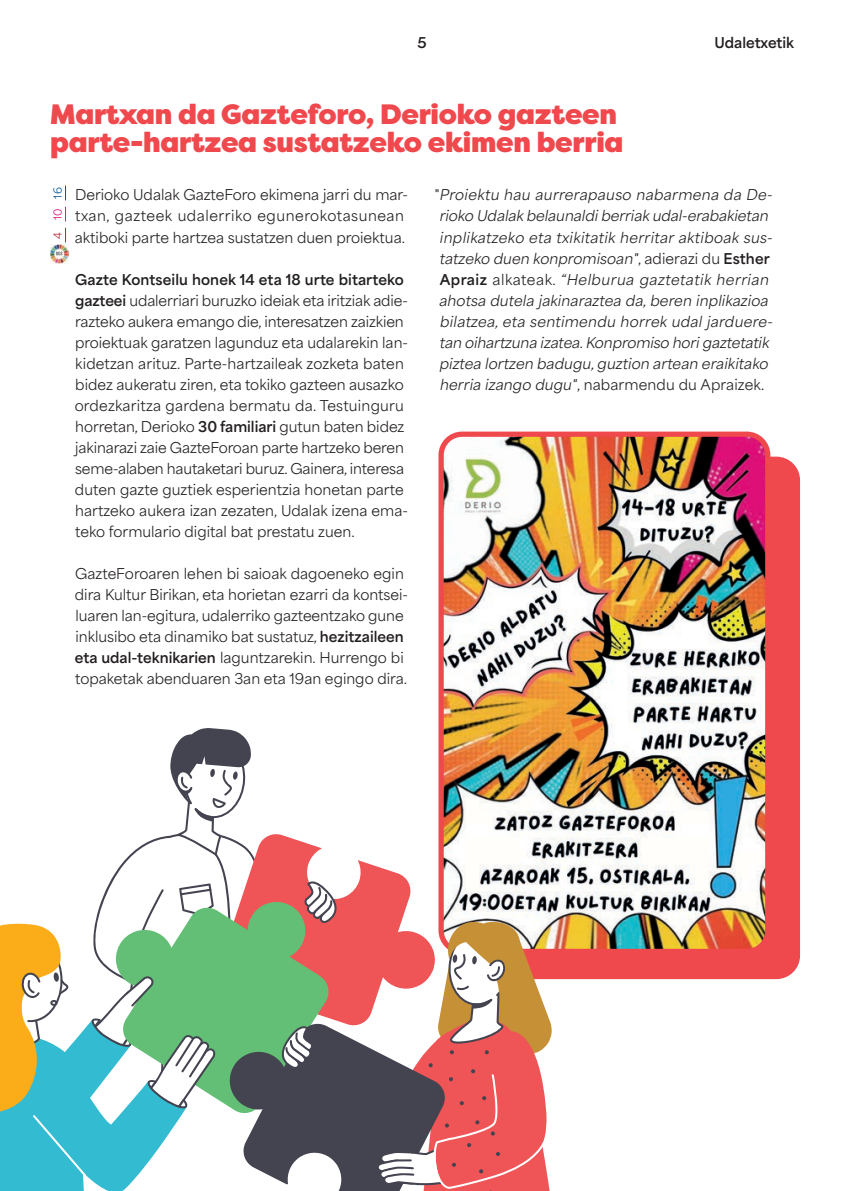
<style>
.page{position:relative;width:844px;height:1191px;background:#fff}
.page>*{position:absolute;margin:0;border:0;box-sizing:border-box;transform-origin:0 0}
.t1{font:900 28px/28px "Filson Pro";letter-spacing:-.01em;color:#ef484d}
.t2{font:14px/21px "Area Normal";color:#231f20}
.t3{font:italic 14px/21px "Area Normal";letter-spacing:.01em;color:#231f20;text-align:center}
.t4{font:700 14px "Area Normal";color:#231f20}
.t5{font:10.5px "Area Normal";color:#e11584}
.t6{font:10.5px "Area Normal";color:#01558a}
.t7{font:10.5px "Area Normal";color:#c21f32}
.s1{font-style:normal}
.s2{font-weight:700;font-style:normal}
.s3{font-weight:700}
</style>
<div class="page">
<div style="left:470px;top:459px;width:327px;height:517px;background:#ef484d;border-radius:21px"></div>
<div style="left:468px;top:456px;width:331px;height:523px;border:5px solid #ef484d;border-radius:21px"></div>
<img style="left:50px;top:245px;width:19px;height:18px">
<svg style="left:56px;top:252px;width:6px;height:3px"></svg>
<svg style="left:65px;top:207px;width:1px;height:14px"></svg>
<svg style="left:65px;top:228px;width:1px;height:14px"></svg>
<svg style="left:65px;top:186px;width:1px;height:14px"></svg>
<img style="left:444px;top:437px;width:320px;height:511px">
<div style="left:438px;top:431px;width:332px;height:523px;border:5px solid #ef484d;border-radius:21px"></div>
<svg style="left:0;top:728px;width:559px;height:463px"></svg>
<p class="t4" style="left:417px;top:30px;width:11px">5</p>
<p class="t4" style="left:714px;top:30px;width:81px">Udaletxetik</p>
<h1 class="t1" style="left:50px;top:101px;width:574px">Martxan da Gazteforo, Derioko gazteen parte-hartzea sustatzeko ekimen berria</h1>
<p class="t3" style="left:434px;top:183px;width:339px"><span class="s1">"</span>Proiektu hau aurrerapauso nabarmena da De&shy;rioko Udalak belaunaldi berriak udal-erabakietan inplikatzeko eta txikitatik herritar aktiboak sus&shy;tatzeko duen konpromisoan"<span class="s1">, adierazi du</span> <span class="s2">Esther Apraiz</span> <span class="s1">alkateak.</span> “Helburua gaztetatik herrian ahotsa dutela jakinaraztea da, beren inplikazioa bilatzea, eta sentimendu horrek udal jarduere&shy;tan oihartzuna izatea. Konpromiso hori gaztetatik piztea lortzen badugu, guztion artean eraikitako herria izango dugu"<span class="s1">, nabarmendu du Apraizek.</span></p>
<p class="t6" style="left:48px;top:198px;width:13px;rotate:-90deg">16</p>
<p class="t2" style="left:75px;top:183px;width:334px">Derioko Udalak GazteForo ekimena jarri du mar&shy;txan, gazteek udalerriko egunerokotasunean aktiboki parte hartzea sustatzen duen proiektua.</p>
<p class="t2" style="left:75px;top:267px;width:335px"><span class="s3">Gazte Kontseilu honek 14 eta 18 urte bitarteko gazteei</span> udalerriari buruzko ideiak eta iritziak adie&shy;razteko aukera emango die, interesatzen zaizkien proiektuak garatzen lagunduz eta udalarekin lan&shy;kidetzan arituz. Parte-hartzaileak zozketa baten bidez aukeratu ziren, eta tokiko gazteen ausazko ordezkaritza gardena bermatu da. Testuinguru horretan, Derioko <span class="s3">30 familiari</span> gutun baten bidez jakinarazi zaie GazteForoan parte hartzeko beren seme-alaben hautaketari buruz. Gainera, interesa duten gazte guztiek esperientzia honetan parte hartzeko aukera izan zezaten, Udalak izena ema&shy;teko formulario digital bat prestatu zuen.</p>
<p class="t2" style="left:75px;top:561px;width:334px">GazteForoaren lehen bi saioak dagoeneko egin dira Kultur Birikan, eta horietan ezarri da kontsei&shy;luaren lan-egitura, udalerriko gazteentzako gune inklusibo eta dinamiko bat sustatuz, <span class="s3">hezitzaileen eta udal-teknikarien</span> laguntzarekin. Hurrengo bi topaketak abenduaren 3an eta 19an egingo dira.</p>
<p class="t5" style="left:48px;top:220px;width:13px;rotate:-90deg">10</p>
<p class="t7" style="left:48px;top:238px;width:8px;rotate:-90deg">4</p>
</div>
